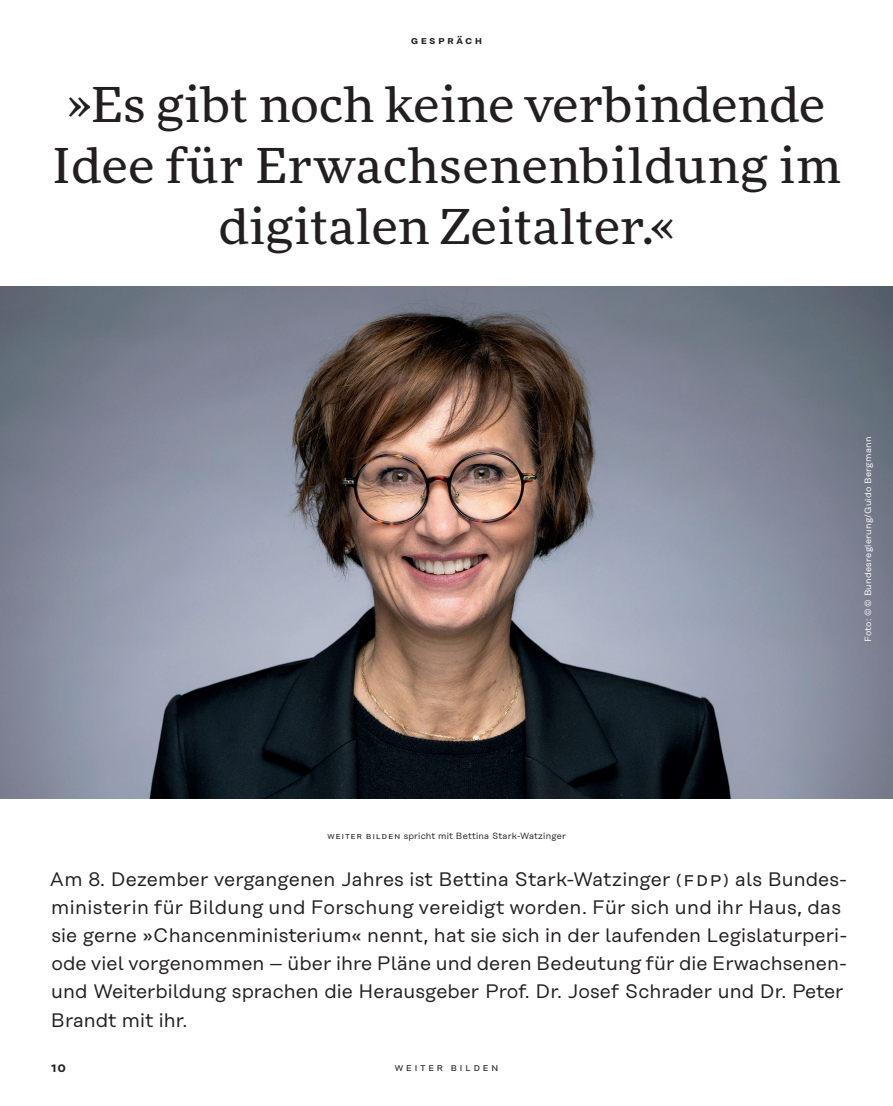
<style>
.page{position:relative;width:893px;height:1106px;background:#fff}
.page>*{position:absolute;margin:0;border:0;box-sizing:border-box;transform-origin:0 0}
.t1{font:expanded 48px/60.9px "More Pro";letter-spacing:.015em;color:#231f20;text-align:center}
.t2{font:19.5px/28px "Rational Text";letter-spacing:.005em;color:#231f20}
.t3{font:600 13.5px "Rational Text";color:#231f20}
.t4{font:10.5px "Rational Text";letter-spacing:.22em;color:#231f20}
.t5{font:600 10.5px "Rational Text";letter-spacing:.22em;color:#231f20}
.t6{font:9px "Rational Text";letter-spacing:.075em;color:#231f20}
.t7{font:9px "Rational Text";letter-spacing:.025em;color:#fff}
</style>
<div class="page">
<img style="left:0;top:286px;width:893px;height:512px">
<p class="t5" style="left:411px;top:34px;width:73px">G espräch</p>
<h1 class="t1" style="left:52px;top:71px;width:790px">»Es gibt noch keine verbindende<br>Idee für Erwachsenenbildung im digitalen Zeitalter.«</h1>
<p class="t7" style="left:863px;top:642px;width:207px;rotate:-90deg">Foto: © © Bundesregierung/Guido Bergmann</p>
<p class="t6" style="left:327px;top:830px;width:240px">weiter bilden spricht mit Bettina Stark-Watzinger</p>
<p class="t2" style="left:49px;top:865px;width:647px">Am 8. Dezember vergangenen Jahres ist Bettina Stark-Watzinger (FDP</p>
<p class="t2" style="left:51px;top:865px;width:798px;text-indent:672px">) als Bundes&shy;ministerin für Bildung und Forschung vereidigt worden. Für sich und ihr Haus, das sie gerne »Chancenministerium« nennt, hat sie sich in der laufenden Legislaturperi&shy;ode viel vorgenommen – über ihre Pläne und deren Bedeutung für die Erwachsenen&shy;und Weiterbildung sprachen die Herausgeber Prof. Dr. Josef Schrader und Dr. Peter Brandt mit ihr.</p>
<p class="t3" style="left:51px;top:1059px;width:16px">10</p>
<p class="t4" style="left:394px;top:1060px;width:106px">weiter bilden</p>
</div>
